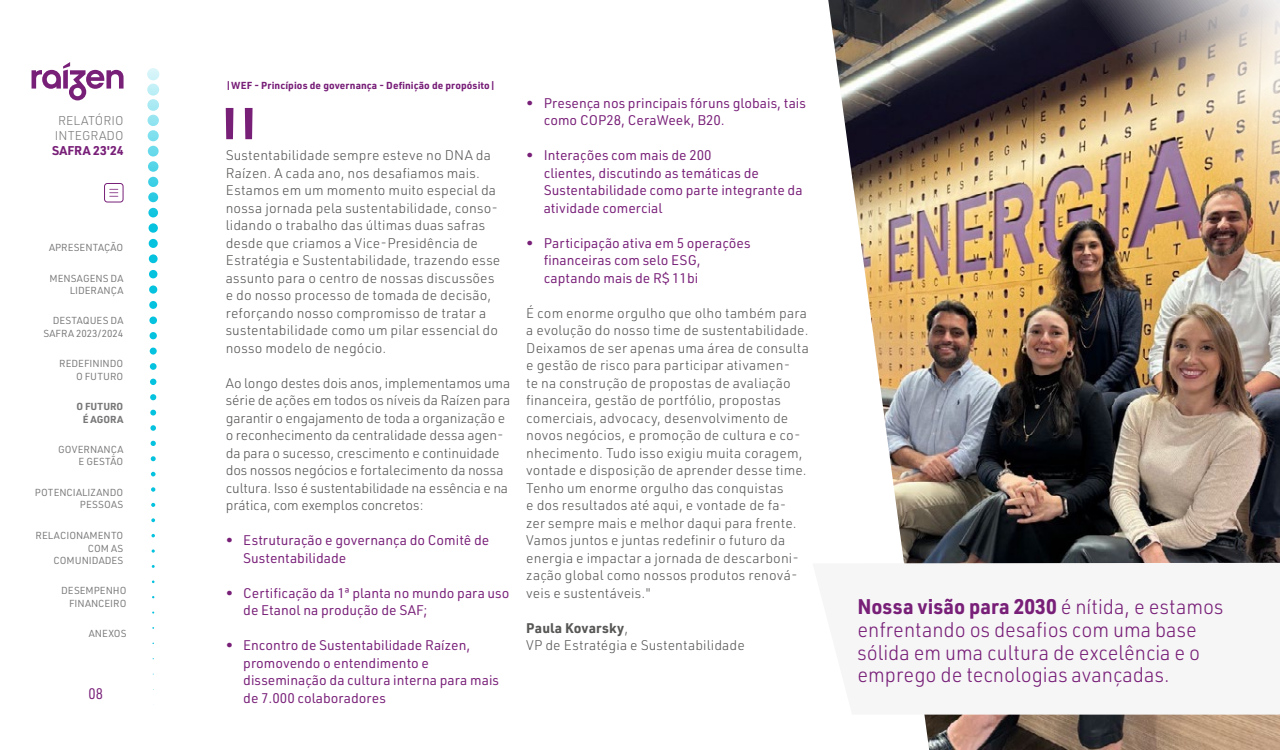
<style>
.page{position:relative;width:1280px;height:750px;background:#fff}
.page>*{position:absolute;margin:0;border:0;box-sizing:border-box;transform-origin:0 0}
.t1{font:300 20.75px/22.5px "URWDIN";color:#781f78;scale:.95 1}
.t2{font:15px "URWDIN Semi Cond";color:#781f78}
.t3{font:300 13.75px/17.5px "URWDIN";letter-spacing:.01em;color:#575756}
.t4{font:13.75px/17.5px "URWDIN";color:#781f78}
.t5{font:300 13.75px/17.5px "URWDIN";letter-spacing:-.01em;color:#575756}
.t6{font:300 12.5px/15px "URWDIN";color:#78787a}
.t7{font:700 12.5px "URWDIN";letter-spacing:.015em;color:#781f78}
.t8{font:10px/12.5px "URWDIN";color:#78787a;text-align:right}
.t9{font:700 10px "URWDIN";letter-spacing:.01em;color:#781f78}
.t10{font:700 10px/12.5px "URWDIN";letter-spacing:.005em;color:#78787a;text-align:right}
.s1{font-weight:700}
</style>
<div class="page">
<img style="left:828px;top:0;width:452px;height:750px">
<div style="left:828px;top:562px;width:452px;height:153px;background:#f6f6f6"></div>
<svg style="left:226px;top:108px;width:27px;height:31px"></svg>
<div style="left:147px;top:68px;width:12px;height:12px;background:#d5f4f9;border-radius:50%"></div>
<svg style="left:147px;top:84px;width:12px;height:12px"></svg>
<svg style="left:147px;top:99px;width:12px;height:12px"></svg>
<div style="left:148px;top:115px;width:11px;height:11px;background:#94e4f0;border-radius:50%"></div>
<div style="left:148px;top:130px;width:11px;height:11px;background:#7fdfee;border-radius:50%"></div>
<svg style="left:148px;top:146px;width:11px;height:11px"></svg>
<div style="left:148px;top:161px;width:10px;height:11px;background:#54d5e8;border-radius:50%"></div>
<svg style="left:148px;top:177px;width:10px;height:10px"></svg>
<svg style="left:148px;top:192px;width:10px;height:10px"></svg>
<svg style="left:148px;top:208px;width:10px;height:9px"></svg>
<div style="left:149px;top:223px;width:9px;height:10px;background:#05c2de;border-radius:50%"></div>
<div style="left:149px;top:239px;width:9px;height:9px;background:#05c2de;border-radius:50%"></div>
<div style="left:149px;top:254px;width:9px;height:9px;background:#05c2de;border-radius:50%"></div>
<div style="left:149px;top:270px;width:8px;height:8px;background:#05c2de;border-radius:50%"></div>
<div style="left:149px;top:285px;width:8px;height:9px;background:#05c2de;border-radius:50%"></div>
<div style="left:149px;top:301px;width:8px;height:8px;background:#05c2de;border-radius:50%"></div>
<div style="left:149px;top:317px;width:8px;height:7px;background:#05c2de;border-radius:50%"></div>
<div style="left:150px;top:332px;width:7px;height:7px;background:#05c2de;border-radius:50%"></div>
<div style="left:150px;top:348px;width:7px;height:7px;background:#05c2de;border-radius:50%"></div>
<div style="left:150px;top:363px;width:7px;height:7px;background:#05c2de;border-radius:50%"></div>
<svg style="left:150px;top:379px;width:6px;height:6px"></svg>
<svg style="left:150px;top:394px;width:6px;height:6px"></svg>
<svg style="left:150px;top:410px;width:6px;height:6px"></svg>
<svg style="left:150px;top:425px;width:6px;height:6px"></svg>
<svg style="left:151px;top:441px;width:5px;height:5px"></svg>
<svg style="left:151px;top:456px;width:5px;height:5px"></svg>
<svg style="left:151px;top:472px;width:5px;height:4px"></svg>
<svg style="left:151px;top:487px;width:4px;height:5px"></svg>
<svg style="left:151px;top:503px;width:4px;height:4px"></svg>
<svg style="left:151px;top:518px;width:4px;height:4px"></svg>
<svg style="left:151px;top:534px;width:4px;height:3px"></svg>
<svg style="left:152px;top:549px;width:3px;height:4px"></svg>
<svg style="left:32px;top:62px;width:92px;height:38px"></svg>
<div style="left:104px;top:183px;width:19px;height:19px;border:1px solid #781f78;border-radius:3px"></div>
<svg style="left:109px;top:189px;width:9px;height:8px"></svg>
<p class="t6" style="left:55px;top:113px;width:70px">RELATÓRIO<br>INTEGRADO</p>
<p class="t7" style="left:52px;top:142px;width:73px">SAFRA 23'24</p>
<p class="t8" style="left:49px;top:241px;width:76px">APRESENTAÇÃO</p>
<p class="t8" style="left:50px;top:272px;width:75px">MENSAGENS DA<br>LIDERANÇA</p>
<p class="t8" style="left:43px;top:314px;width:81px">DESTAQUES DA<br>SAFRA 2023/2024</p>
<p class="t8" style="left:59px;top:357px;width:66px">REDEFININDO<br>O FUTURO</p>
<p class="t10" style="left:76px;top:400px;width:48px">O FUTURO<br>É AGORA</p>
<p class="t8" style="left:58px;top:443px;width:67px">GOVERNANÇA<br>E GESTÃO</p>
<p class="t8" style="left:35px;top:485px;width:90px">POTENCIALIZANDO<br>PESSOAS</p>
<p class="t8" style="left:36px;top:529px;width:89px">RELACIONAMENTO<br>COM AS<br>COMUNIDADES</p>
<p class="t8" style="left:61px;top:584px;width:67px">DESEMPENHO<br>FINANCEIRO</p>
<p class="t8" style="left:89px;top:627px;width:39px">ANEXOS</p>
<p class="t2" style="left:89px;top:683px;width:16px">08</p>
<p class="t9" style="left:226px;top:79px;width:271px">|WEF - Princípios de governança - Definição de propósito|</p>
<p class="t3" style="left:226px;top:146px;width:276px">Sustentabilidade sempre esteve no DNA da Raízen. A cada ano, nos desafiamos mais.<br>Estamos em um momento muito especial da nossa jornada pela sustentabilidade, conso&shy;lidando o trabalho das últimas duas safras desde que criamos a Vice-Presidência de Estratégia e Sustentabilidade, trazendo esse assunto para o centro de nossas discussões e do nosso processo de tomada de decisão, reforçando nosso compromisso de tratar a sustentabilidade como um pilar essencial do nosso modelo de negócio.</p>
<p class="t5" style="left:226px;top:374px;width:286px">Ao longo destes dois anos, implementamos uma série de ações em todos os níveis da Raízen para garantir o engajamento de toda a organização e o reconhecimento da centralidade dessa agen&shy;da para o sucesso, crescimento e continuidade dos nossos negócios e fortalecimento da nossa cultura. Isso é sustentabilidade na essência e na prática, com exemplos concretos:</p>
<p class="t4" style="left:243px;top:531px;width:248px;text-indent:-18px">• Estruturação e governança do Comitê de<br>Sustentabilidade</p>
<p class="t4" style="left:243px;top:583px;width:268px;text-indent:-18px">• Certificação da 1ª planta no mundo para uso de Etanol na produção de SAF;</p>
<p class="t4" style="left:243px;top:636px;width:257px;text-indent:-18px">• Encontro de Sustentabilidade Raízen, promovendo o entendimento e disseminação da cultura interna para mais de 7.000 colaboradores</p>
<p class="t4" style="left:544px;top:94px;width:264px;text-indent:-18px">• Presença nos principais fóruns globais, tais como COP28, CeraWeek, B20.</p>
<p class="t4" style="left:544px;top:146px;width:260px;text-indent:-18px">• Interações com mais de 200<br>clientes, discutindo as temáticas de<br>Sustentabilidade como parte integrante da atividade comercial</p>
<p class="t4" style="left:544px;top:234px;width:209px;text-indent:-18px">• Participação ativa em 5 operações financeiras com selo ESG, captando mais de R$ 11bi</p>
<p class="t3" style="left:526px;top:304px;width:284px">É com enorme orgulho que olho também para a evolução do nosso time de sustentabilidade.<br>Deixamos de ser apenas uma área de consulta e gestão de risco para participar ativamen-<br>te na construção de propostas de avaliação financeira, gestão de portfólio, propostas comerciais, advocacy, desenvolvimento de novos negócios, e promoção de cultura e co&shy;nhecimento. Tudo isso exigiu muita coragem, vontade e disposição de aprender desse time.<br>Tenho um enorme orgulho das conquistas<br>e dos resultados até aqui, e vontade de fa-<br>zer sempre mais e melhor daqui para frente.<br>Vamos juntos e juntas redefinir o futuro da energia e impactar a jornada de descarboni&shy;zação global como nossos produtos renová&shy;veis e sustentáveis."</p>
<p class="t3" style="left:526px;top:619px;width:220px"><span class="s1">Paula Kovarsky</span>,<br>VP de Estratégia e Sustentabilidade</p>
<h1 class="t1" style="left:858px;top:595px;width:387px"><span class="s1">Nossa visão para 2030</span> é nítida, e estamos enfrentando os desafios com uma base sólida em uma cultura de excelência e o emprego de tecnologias avançadas.</h1>
</div>
